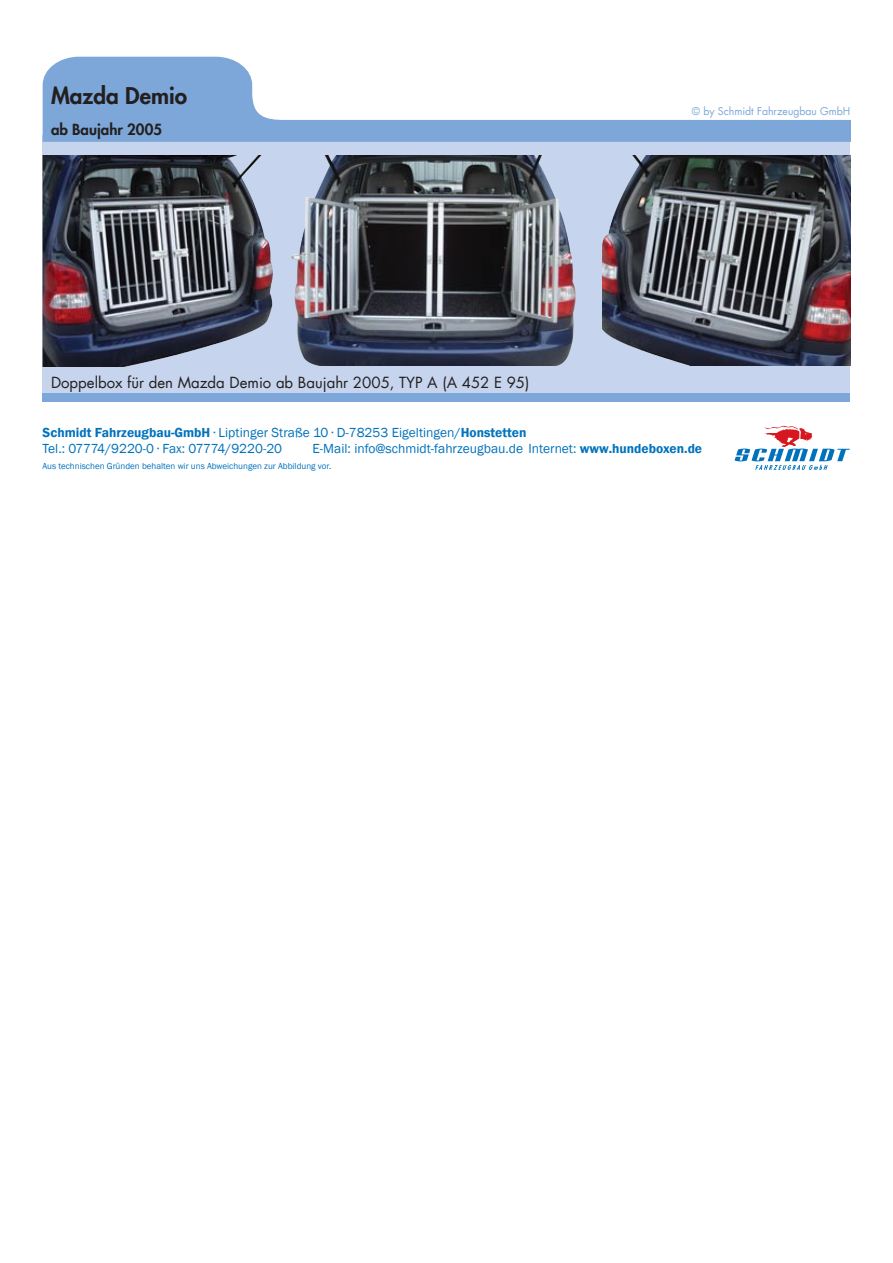
<style>
.page{position:relative;width:893px;height:1263px;background:#fff}
.page>*{position:absolute;margin:0;border:0;box-sizing:border-box;transform-origin:0 0}
.t1{font:800 22.5px "Futura LT";color:#231f20}
.t2{font:15px "Futura LT";color:#231f20}
.t3{font:800 15px "Futura LT";color:#231f20}
.Paragraph_Style_1{font:13.5px "Franklin Gothic";color:#0072bc}
.Paragraph_Style_1-2{font:13.5px "Franklin Gothic";letter-spacing:-.02em;color:#0072bc}
.Adresse{font:10.5px "Futura LT";color:#7ca7d8}
.t4{font:9px "Franklin Gothic";color:#0072bc}
.s1{font-weight:600}
</style>
<div class="page">
<img style="left:43px;top:142px;width:807px;height:251px">
<svg style="left:43px;top:57px;width:807px;height:85px"></svg>
<img style="left:43px;top:155px;width:219px;height:26px">
<img style="left:624px;top:155px;width:226px;height:210px">
<img style="left:539px;top:155px;width:24px;height:66px">
<div style="left:43px;top:393px;width:807px;height:8px;background:#7ca7d8"></div>
<svg style="left:735px;top:426px;width:115px;height:44px"></svg>
<p class="t1" style="left:51px;top:81px;width:138px">Mazda Demio</p>
<p class="t3" style="left:51px;top:120px;width:112px">ab Baujahr 2005</p>
<p class="t2" style="left:51px;top:372px;width:480px">Doppelbox für den Mazda Demio ab Baujahr 2005, TYP A (A 452 E 95)</p>
<p class="Adresse" style="left:692px;top:104px;width:160px">© by Schmidt Fahrzeugbau GmbH</p>
<p class="Paragraph_Style_1" style="left:43px;top:424px;width:485px"><span class="s1">Schmidt Fahrzeugbau-GmbH</span> ∙ Liptinger Straße 10 ∙ D-78253 Eigeltingen/<span class="s1">Honstetten</span></p>
<p class="Paragraph_Style_1-2" style="left:43px;top:440px;width:241px">Tel.: 07774/9220-0 ∙ Fax: 07774/9220-20</p>
<p class="Paragraph_Style_1" style="left:313px;top:440px;width:391px">E-Mail: info@schmidt-fahrzeugbau.de Internet: <span class="s1">www.hundeboxen.de</span></p>
<p class="t4" style="left:43px;top:460px;width:290px">Aus technischen Gründen behalten wir uns Abweichungen zur Abbildung vor.</p>
</div>
